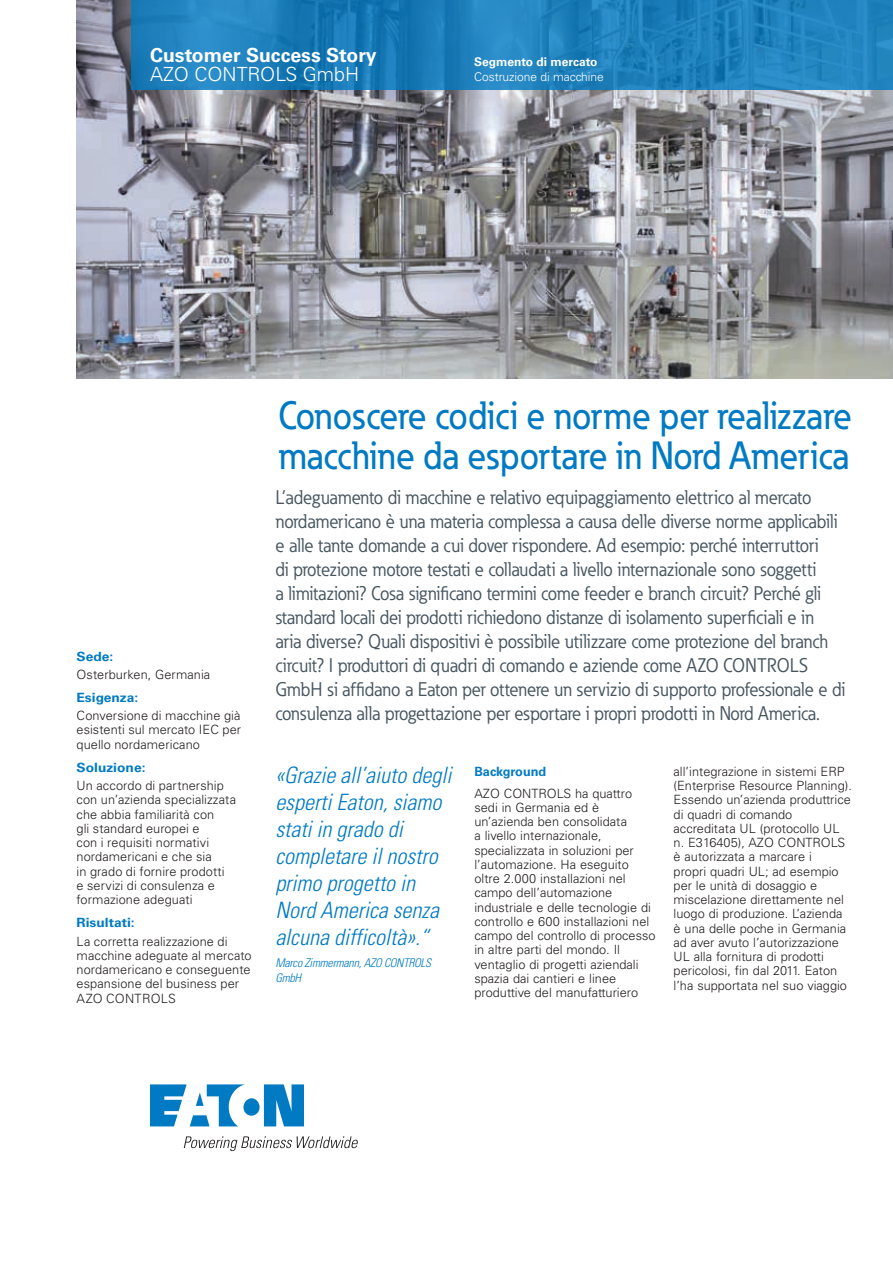
<style>
.page{position:relative;width:893px;height:1263px;background:#fff}
.page>*{position:absolute;margin:0;border:0;box-sizing:border-box;transform-origin:0 0}
.t1{font:500 39px/40.5px "Eaton";color:#007ac3;scale:.93 1}
.t2{font:italic 300 condensed 22.5px/27px "Univers LT Std";color:#007ac3}
.t3{font:19.5px/24px "Eaton";color:#465560;scale:.93 1}
.t4{font:700 19.5px "Univers LT Std";color:#fff}
.t5{font:300 19.5px "Univers LT Std";color:#fff}
.t6{font:300 12.75px/14.2px "Univers LT Std";color:#231f20}
.t7{font:700 12.75px "Univers LT Std";color:#007ac3;scale:1.08 1}
.t8{font:700 12.75px "Univers LT Std";color:#007ac3}
.t9{font:italic 300 condensed 12px/15px "Univers LT Std";letter-spacing:-.02em;color:#007ac3}
.t10{font:300 12px "Univers LT Std";color:#fff}
.t11{font:700 12px "Univers LT Std";color:#fff}
</style>
<div class="page">
<img style="left:77px;top:0;width:816px;height:378px">
<svg style="left:131px;top:0;width:762px;height:90px;fill:#2081bd"></svg>
<svg style="left:150px;top:1084px;width:154px;height:42px"></svg>
<svg style="left:184px;top:1136px;width:174px;height:15px"></svg>
<h3 class="t4" style="left:150px;top:43px;width:228px">Customer Success Story</h3>
<h3 class="t5" style="left:150px;top:62px;width:211px">AZO CONTROLS GmbH</h3>
<p class="t11" style="left:474px;top:55px;width:125px">Segmento di mercato</p>
<p class="t10" style="left:474px;top:70px;width:131px">Costruzione di macchine</p>
<p class="t7" style="left:77px;top:648px;width:36px">Sede:</p>
<p class="t6" style="left:77px;top:667px;width:135px">Osterburken, Germania</p>
<p class="t7" style="left:77px;top:690px;width:59px">Esigenza:</p>
<p class="t6" style="left:77px;top:708px;width:166px;text-align:justify">Conversione di macchine già esistenti sul mercato IEC per quello nordamericano</p>
<p class="t7" style="left:77px;top:760px;width:65px">Soluzione:</p>
<p class="t6" style="left:77px;top:778px;width:161px">Un accordo di partnership con un’azienda specializzata che abbia familiarità con<br>gli standard europei e<br>con i requisiti normativi nordamericani e che sia<br>in grado di fornire prodotti<br>e servizi di consulenza e formazione adeguati</p>
<p class="t7" style="left:77px;top:915px;width:55px">Risultati:</p>
<p class="t6" style="left:77px;top:934px;width:177px">La corretta realizzazione di macchine adeguate al mercato nordamericano e conseguente espansione del business per<br>AZO CONTROLS</p>
<h1 class="t1" style="left:278px;top:395px;width:618px">Conoscere codici e norme per realizzare macchine da esportare in Nord America</h1>
<p class="t3" style="left:275px;top:485px;width:614px">L’adeguamento di macchine e relativo equipaggiamento elettrico al mercato nordamericano è una materia complessa a causa delle diverse norme applicabili e alle tante domande a cui dover rispondere. Ad esempio: perché interruttori<br>di protezione motore testati e collaudati a livello internazionale sono soggetti<br>a limitazioni? Cosa significano termini come feeder e branch circuit? Perché gli standard locali dei prodotti richiedono distanze di isolamento superficiali e in<br>aria diverse? Quali dispositivi è possibile utilizzare come protezione del branch circuit? I produttori di quadri di comando e aziende come AZO CONTROLS GmbH si affidano a Eaton per ottenere un servizio di supporto professionale e di consulenza alla progettazione per esportare i propri prodotti in Nord America.</p>
<h2 class="t2" style="left:275px;top:762px;width:178px">«Grazie all’aiuto degli esperti Eaton, siamo stati in grado di completare il nostro primo progetto in<br>Nord America senza alcuna difficoltà».“</h2>
<p class="t9" style="left:275px;top:956px;width:157px">Marco Zimmermann, AZO CONTROLS<br>GmbH</p>
<p class="t8" style="left:474px;top:764px;width:73px">Background</p>
<p class="t6" style="left:474px;top:786px;width:183px">AZO CONTROLS ha quattro sedi in Germania ed è un’azienda ben consolidata<br>a livello internazionale, specializzata in soluzioni per l’automazione. Ha eseguito oltre 2.000 installazioni nel campo dell’automazione industriale e delle tecnologie di controllo e 600 installazioni nel campo del controllo di processo in altre parti del mondo. Il ventaglio di progetti aziendali spazia dai cantieri e linee produttive del manufatturiero</p>
<p class="t6" style="left:674px;top:764px;width:180px">all’integrazione in sistemi ERP (Enterprise Resource Planning).<br>Essendo un’azienda produttrice di quadri di comando accreditata UL (protocollo UL n. E316405), AZO CONTROLS è autorizzata a marcare i<br>propri quadri UL; ad esempio per le unità di dosaggio e miscelazione direttamente nel luogo di produzione. L’azienda è una delle poche in Germania ad aver avuto l’autorizzazione<br>UL alla fornitura di prodotti pericolosi, fin dal 2011. Eaton l’ha supportata nel suo viaggio</p>
</div>
